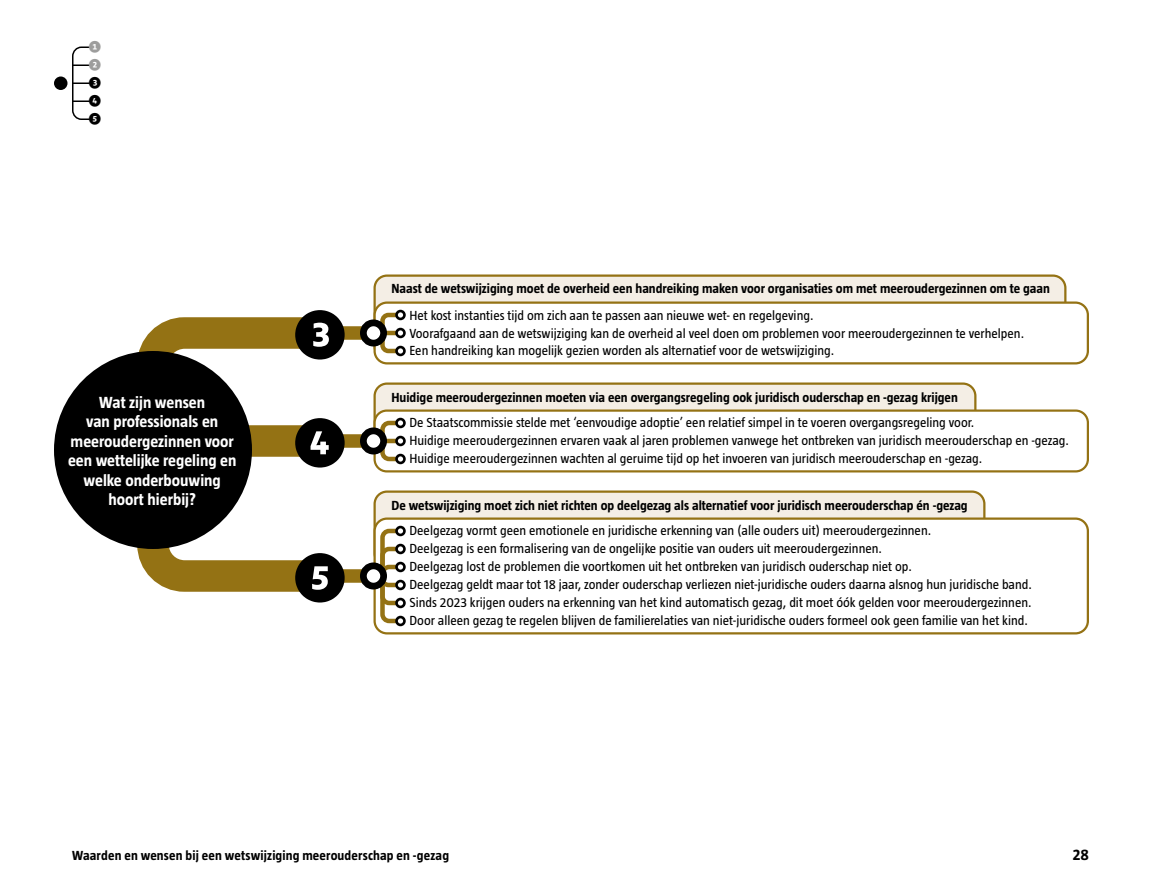
<style>
.page{position:relative;width:1161px;height:891px;background:#fff}
.page>*{position:absolute;margin:0;border:0;box-sizing:border-box;transform-origin:0 0}
.t1{font:700 57px/108px "Corbel";color:#000}
.t2{font:700 16.5px/19.5px "Taz";color:#fff;text-align:center}
.t3{font:700 15.75px "Taz";color:#000}
.t4{font:13.5px/18px "Taz";color:#000}
.t5{font:700 13.5px "Taz";color:#000}
.t6{font:700 13.5px/18px "Corbel";color:#000;text-align:justify}
.t7{font:700 13.5px/18px "Corbel";color:#9d9d9c}
</style>
<div class="page">
<svg style="left:146px;top:572px;width:158px;height:20px;background:#9d7e28"></svg>
<svg style="left:122px;top:317px;width:182px;height:255px"></svg>
<div style="left:320px;top:326px;width:58px;height:14px;background:#947214"></div>
<div style="left:319px;top:569px;width:59px;height:14px;background:#947214"></div>
<svg style="left:122px;top:351px;width:182px;height:121px"></svg>
<div style="left:320px;top:434px;width:58px;height:14px;background:#947214"></div>
<div style="left:375px;top:276px;width:690px;height:83px;background:#f4eee5;border-radius:12px"></div>
<div style="left:374px;top:274px;width:692px;height:86px;border:2px solid #947214;border-radius:12px"></div>
<div style="left:375px;top:303px;width:713px;height:60px;background:#fff;border-radius:12px"></div>
<div style="left:374px;top:302px;width:715px;height:62px;border:2px solid #947214;border-radius:12px"></div>
<div style="left:375px;top:384px;width:600px;height:65px;background:#f4eee5;border-radius:12px"></div>
<div style="left:374px;top:382px;width:602px;height:68px;border:2px solid #947214;border-radius:12px"></div>
<div style="left:375px;top:411px;width:713px;height:60px;background:#fff;border-radius:12px"></div>
<div style="left:374px;top:410px;width:715px;height:63px;border:2px solid #947214;border-radius:12px"></div>
<div style="left:375px;top:492px;width:609px;height:74px;background:#f4eee5;border-radius:12px"></div>
<div style="left:374px;top:490px;width:612px;height:77px;border:2px solid #947214;border-radius:12px"></div>
<div style="left:375px;top:519px;width:713px;height:114px;background:#fff;border-radius:12px"></div>
<div style="left:374px;top:518px;width:715px;height:116px;border:2px solid #947214;border-radius:12px"></div>
<svg style="left:378px;top:418px;width:23px;height:45px"></svg>
<hr style="left:382px;top:439px;width:14px;height:4px;background:#947214">
<svg style="left:378px;top:310px;width:23px;height:45px"></svg>
<hr style="left:382px;top:331px;width:14px;height:4px;background:#947214">
<svg style="left:378px;top:526px;width:23px;height:99px"></svg>
<div style="left:397px;top:311px;width:7px;height:8px;background:#fff;border-radius:50%"></div>
<div style="left:395px;top:310px;width:11px;height:10px;border:3px solid #000;border-radius:50%"></div>
<div style="left:363px;top:323px;width:21px;height:20px;background:#fff;border-radius:50%"></div>
<div style="left:360px;top:319px;width:27px;height:27px;border:7px solid #000;border-radius:50%"></div>
<div style="left:303px;top:559px;width:33px;height:34px;background:#fff;border-radius:50%"></div>
<div style="left:297px;top:554px;width:45px;height:44px;border:11px solid #fff;border-radius:50%"></div>
<div style="left:303px;top:316px;width:33px;height:34px;background:#fff;border-radius:50%"></div>
<div style="left:297px;top:310px;width:45px;height:46px;border:11px solid #fff;border-radius:50%"></div>
<div style="left:397px;top:419px;width:7px;height:8px;background:#fff;border-radius:50%"></div>
<div style="left:395px;top:418px;width:11px;height:10px;border:3px solid #000;border-radius:50%"></div>
<div style="left:397px;top:455px;width:7px;height:8px;background:#fff;border-radius:50%"></div>
<div style="left:395px;top:454px;width:11px;height:10px;border:3px solid #000;border-radius:50%"></div>
<div style="left:397px;top:437px;width:7px;height:8px;background:#fff;border-radius:50%"></div>
<div style="left:395px;top:436px;width:11px;height:10px;border:3px solid #000;border-radius:50%"></div>
<div style="left:397px;top:347px;width:7px;height:8px;background:#fff;border-radius:50%"></div>
<div style="left:395px;top:346px;width:11px;height:10px;border:3px solid #000;border-radius:50%"></div>
<div style="left:397px;top:329px;width:7px;height:8px;background:#fff;border-radius:50%"></div>
<div style="left:395px;top:328px;width:11px;height:10px;border:3px solid #000;border-radius:50%"></div>
<div style="left:397px;top:563px;width:7px;height:8px;background:#fff;border-radius:50%"></div>
<div style="left:395px;top:562px;width:11px;height:10px;border:3px solid #000;border-radius:50%"></div>
<div style="left:363px;top:566px;width:21px;height:20px;background:#fff;border-radius:50%"></div>
<div style="left:360px;top:562px;width:27px;height:27px;border:7px solid #000;border-radius:50%"></div>
<div style="left:397px;top:581px;width:7px;height:8px;background:#fff;border-radius:50%"></div>
<div style="left:395px;top:580px;width:11px;height:10px;border:3px solid #000;border-radius:50%"></div>
<div style="left:363px;top:431px;width:21px;height:20px;background:#fff;border-radius:50%"></div>
<div style="left:360px;top:427px;width:27px;height:27px;border:7px solid #000;border-radius:50%"></div>
<div style="left:303px;top:424px;width:33px;height:34px;background:#fff;border-radius:50%"></div>
<div style="left:297px;top:418px;width:45px;height:46px;border:11px solid #fff;border-radius:50%"></div>
<div style="left:397px;top:599px;width:7px;height:8px;background:#fff;border-radius:50%"></div>
<div style="left:395px;top:598px;width:11px;height:10px;border:3px solid #000;border-radius:50%"></div>
<div style="left:397px;top:617px;width:7px;height:8px;background:#fff;border-radius:50%"></div>
<div style="left:395px;top:616px;width:11px;height:10px;border:3px solid #000;border-radius:50%"></div>
<div style="left:397px;top:545px;width:7px;height:8px;background:#fff;border-radius:50%"></div>
<div style="left:395px;top:544px;width:11px;height:10px;border:3px solid #000;border-radius:50%"></div>
<div style="left:397px;top:527px;width:7px;height:8px;background:#fff;border-radius:50%"></div>
<div style="left:395px;top:526px;width:11px;height:10px;border:3px solid #000;border-radius:50%"></div>
<div style="left:54px;top:351px;width:198px;height:198px;background:#000;border-radius:50%"></div>
<div style="left:54px;top:76px;width:14px;height:14px;background:#000;border-radius:50%"></div>
<svg style="left:72px;top:46px;width:18px;height:74px"></svg>
<p class="t7" style="left:88px;top:37px;width:14px">❶<br>❷</p>
<p class="t6" style="left:88px;top:73px;width:14px">❸<br>❹<br>❺</p>
<p class="t2" style="left:68px;top:392px;width:170px">Wat zijn wensen<br>van professionals en meeroudergezinnen voor een wettelijke regeling en welke onderbouwing hoort hierbij?</p>
<h1 class="t1" style="left:293px;top:278px;width:56px">❸<br>❹</h1>
<h1 class="t1" style="left:293px;top:521px;width:56px">❺</h1>
<p class="t5" style="left:392px;top:281px;width:660px">Naast de wetswijziging moet de overheid een handreiking maken voor organisaties om met meeroudergezinnen om te gaan</p>
<p class="t4" style="left:409px;top:306px;width:616px">Het kost instanties tijd om zich aan te passen aan nieuwe wet- en regelgeving.<br>Voorafgaand aan de wetswijziging kan de overheid al veel doen om problemen voor meeroudergezinnen te verhelpen.<br>Een handreiking kan mogelijk gezien worden als alternatief voor de wetswijziging.</p>
<p class="t5" style="left:392px;top:389px;width:568px">Huidige meeroudergezinnen moeten via een overgangsregeling ook juridisch ouderschap en -gezag krijgen</p>
<p class="t4" style="left:409px;top:414px;width:661px">De Staatscommissie stelde met ‘eenvoudige adoptie’ een relatief simpel in te voeren overgangsregeling voor.<br>Huidige meeroudergezinnen ervaren vaak al jaren problemen vanwege het ontbreken van juridisch meerouderschap en -gezag.<br>Huidige meeroudergezinnen wachten al geruime tijd op het invoeren van juridisch meerouderschap en -gezag.</p>
<p class="t5" style="left:392px;top:497px;width:578px">De wetswijziging moet zich niet richten op deelgezag als alternatief voor juridisch meerouderschap én -gezag</p>
<p class="t4" style="left:409px;top:522px;width:624px">Deelgezag vormt geen emotionele en juridische erkenning van (alle ouders uit) meeroudergezinnen.<br>Deelgezag is een formalisering van de ongelijke positie van ouders uit meeroudergezinnen.<br>Deelgezag lost de problemen die voortkomen uit het ontbreken van juridisch ouderschap niet op.<br>Deelgezag geldt maar tot 18 jaar, zonder ouderschap verliezen niet-juridische ouders daarna alsnog hun juridische band.<br>Sinds 2023 krijgen ouders na erkenning van het kind automatisch gezag, dit moet óók gelden voor meeroudergezinnen.<br>Door alleen gezag te regelen blijven de familierelaties van niet-juridische ouders formeel ook geen familie van het kind.</p>
<p class="t5" style="left:72px;top:847px;width:379px">Waarden en wensen bij een wetswijziging meerouderschap en -gezag</p>
<p class="t3" style="left:1073px;top:845px;width:18px">28</p>
</div>
